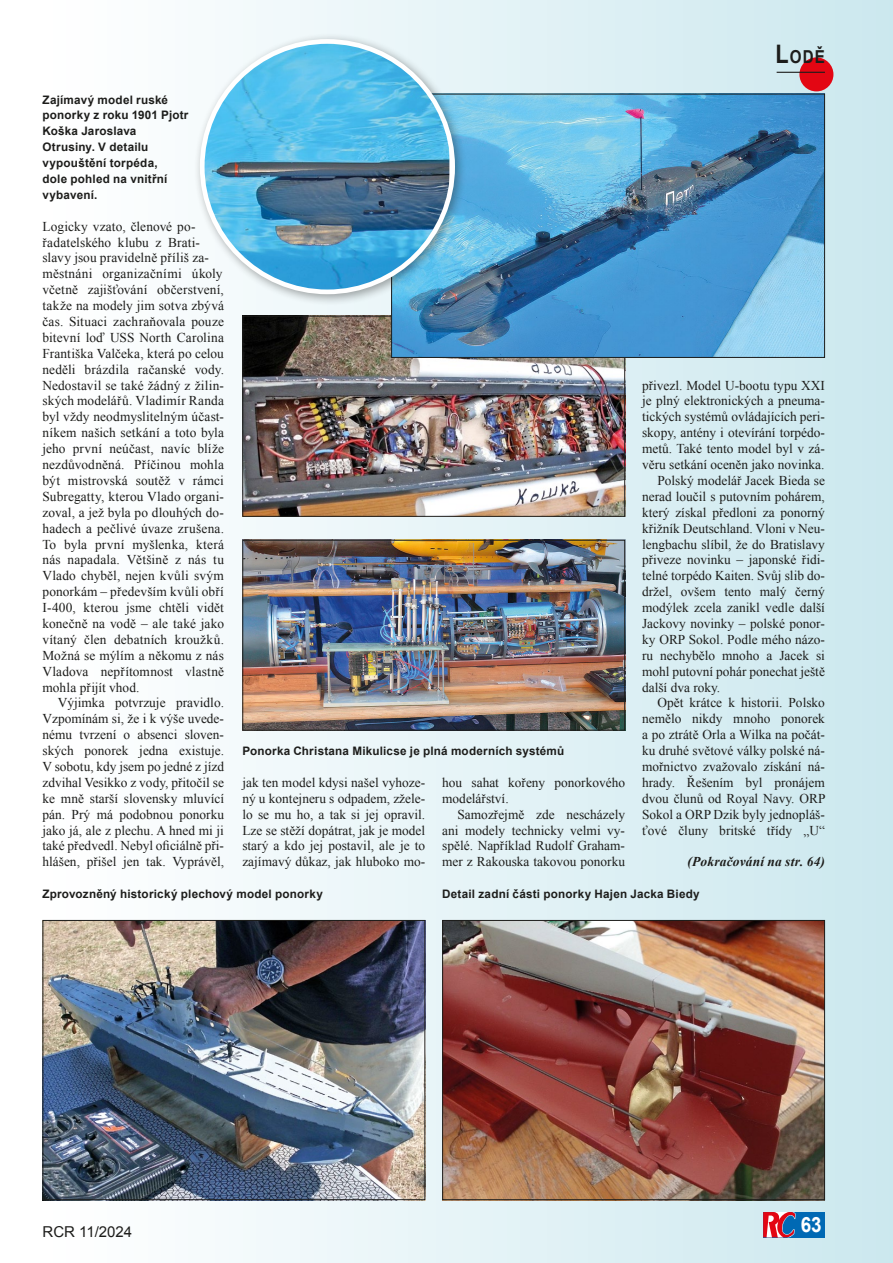
<style>
.page{position:relative;width:893px;height:1263px;background:#fff}
.page>*{position:absolute;margin:0;border:0;box-sizing:border-box;transform-origin:0 0}
.t1{font:700 21px "Arial";color:#fff;scale:.9 1}
.t2{font:700 17.85px "Arial";color:#1d1d1b;scale:.85 1}
.t3{font:15px "Arial";color:#1d1d1b}
._1_-_článek_-_základ{font:13.5px/15.9px "Times New Roman";letter-spacing:.005em;color:#1d1d1b;text-align:justify}
._3_-_podpis{font:italic 700 13.5px "Times New Roman";letter-spacing:.01em;color:#1d1d1b}
._5_-_popisky{font:700 11.7px/15.9px "Arial";letter-spacing:.02em;color:#1d1d1b}
.s1{font-size:25.5px}
</style>
<div class="page">
<div style="left:42px;top:0;width:851px;height:1263px;background:linear-gradient(to right,#fffeff,#cae6ec)"></div>
<img style="left:244px;top:318px;width:379px;height:197px">
<div style="left:242px;top:316px;width:383px;height:201px;border:1px solid #1d1d1b"></div>
<div style="left:763px;top:1212px;width:62px;height:25px;background:#0069b4"></div>
<svg style="left:763px;top:1212px;width:33px;height:25px"></svg>
<div style="left:799px;top:57px;width:34px;height:34px;background:#e30613;border-radius:50%"></div>
<hr style="left:777px;top:72px;width:48px;height:1px;background:#1d1d1b">
<img style="left:393px;top:96px;width:430px;height:260px">
<img style="left:45px;top:922px;width:378px;height:276px">
<div style="left:43px;top:920px;width:382px;height:280px;border:1px solid #1d1d1b"></div>
<img style="left:444px;top:922px;width:379px;height:276px">
<div style="left:442px;top:920px;width:383px;height:280px;border:1px solid #1d1d1b"></div>
<div style="left:194px;top:33px;width:273px;height:273px;background:#1d1d1b;opacity:.4"></div>
<img style="left:202px;top:41px;width:247px;height:251px">
<img style="left:244px;top:542px;width:379px;height:186px">
<div style="left:242px;top:540px;width:383px;height:190px;border:1px solid #1d1d1b"></div>
<p class="_5_-_popisky" style="left:43px;top:92px;width:148px">Zajímavý model ruské ponorky z roku 1901 Pjotr<br>Koška Jaroslava<br>Otrusiny. V detailu vypouštění torpéda,<br>dole pohled na vnitřní vybavení.</p>
<p class="_1_-_článek_-_základ" style="left:43px;top:218px;width:183px;text-align:left">Logicky vzato, členové po&shy;řadatelského klubu z Brati&shy;slavy jsou pravidelně příliš za&shy;městnáni organizačními úkoly včetně zajišťování občerstvení, takže na modely jim sotva zbývá čas. Situaci zachraňovala pouze bitevní loď USS North Carolina<br>Františka Valčeka, která po celou neděli brázdila račanské vody.<br>Nedostavil se také žádný z žilin&shy;ských modelářů. Vladimír Randa byl vždy neodmyslitelným účast&shy;níkem našich setkání a toto byla jeho první neúčast, navíc blíže nezdůvodněná. Příčinou mohla být mistrovská soutěž v rámci<br>Subregatty, kterou Vlado organi&shy;zoval, a jež byla po dlouhých do&shy;hadech a pečlivé úvaze zrušena.<br>To byla první myšlenka, která nás napadala. Většině z nás tu<br>Vlado chyběl, nejen kvůli svým ponorkám – především kvůli obří<br>I-400, kterou jsme chtěli vidět konečně na vodě – ale také jako vítaný člen debatních kroužků.<br>Možná se mýlím a někomu z nás<br>Vladova nepřítomnost vlastně mohla přijít vhod.</p>
<p class="_1_-_článek_-_základ" style="left:43px;top:695px;width:183px;text-indent:15px">Výjimka potvrzuje pravidlo.<br>Vzpomínám si, že i k výše uvede&shy;nému tvrzení o absenci sloven&shy;ských ponorek jedna existuje.<br>V sobotu, kdy jsem po jedné z jízd zdvihal Vesikko z vody, přitočil se ke mně starší slovensky mluvící pán. Prý má podobnou ponorku jako já, ale z plechu. A hned mi ji také předvedl. Nebyl oficiálně při&shy;hlášen, přišel jen tak. Vyprávěl,</p>
<p class="t2" style="left:775px;top:45px;width:60px"><span class="s1">L</span>odě</p>
<p class="_5_-_popisky" style="left:242px;top:743px;width:323px">Ponorka Christana Mikulicse je plná moderních systémů</p>
<p class="_1_-_článek_-_základ" style="left:242px;top:774px;width:184px">jak ten model kdysi našel vyhoze&shy;ný u kontejneru s odpadem, zžele&shy;lo se mu ho, a tak si jej opravil.<br>Lze se stěží dopátrat, jak je model starý a kdo jej postavil, ale je to zajímavý důkaz, jak hluboko mo-</p>
<p class="_1_-_článek_-_základ" style="left:442px;top:774px;width:184px">hou sahat kořeny ponorkového modelářství.</p>
<p class="_1_-_článek_-_základ" style="left:442px;top:806px;width:184px;text-indent:15px">Samozřejmě zde nescházely ani modely technicky velmi vy&shy;spělé. Například Rudolf Graham&shy;mer z Rakouska takovou ponorku</p>
<p class="_1_-_článek_-_základ" style="left:642px;top:377px;width:184px">přivezl. Model U-bootu typu XXI je plný elektronických a pneuma&shy;tických systémů ovládajících peri&shy;skopy, antény i otevírání torpédo&shy;metů. Také tento model byl v zá&shy;věru setkání oceněn jako novinka.</p>
<p class="_1_-_článek_-_základ" style="left:642px;top:472px;width:184px;text-indent:15px">Polský modelář Jacek Bieda se nerad loučil s putovním pohárem, který získal předloni za ponorný křižník Deutschland. Vloni v Neu&shy;lengbachu slíbil, že do Bratislavy přiveze novinku – japonské řidi&shy;telné torpédo Kaiten. Svůj slib do&shy;držel, ovšem tento malý černý modýlek zcela zanikl vedle další Jackovy novinky – polské ponor&shy;ky ORP Sokol. Podle mého názo&shy;ru nechybělo mnoho a Jacek si mohl putovní pohár ponechat ještě další dva roky.</p>
<p class="_1_-_článek_-_základ" style="left:642px;top:695px;width:185px;text-indent:15px">Opět krátce k historii. Polsko nemělo nikdy mnoho ponorek a po ztrátě Orla a Wilka na počát&shy;ku druhé světové války polské ná&shy;mořnictvo zvažovalo získání ná&shy;hrady. Řešením byl pronájem dvou člunů od Royal Navy. ORP Sokol a ORP Dzik byly jednopláš&shy;ťové čluny britské třídy „U“</p>
<p class="_3_-_podpis" style="left:688px;top:852px;width:139px">(Pokračování na str. 64)</p>
<p class="_5_-_popisky" style="left:43px;top:886px;width:282px">Zprovozněný historický plechový model ponorky</p>
<p class="_5_-_popisky" style="left:442px;top:886px;width:259px">Detail zadní části ponorky Hajen Jacka Biedy</p>
<p class="t3" style="left:43px;top:1222px;width:91px">RCR 11/2024</p>
<p class="t1" style="left:801px;top:1211px;width:25px">63</p>
</div>
